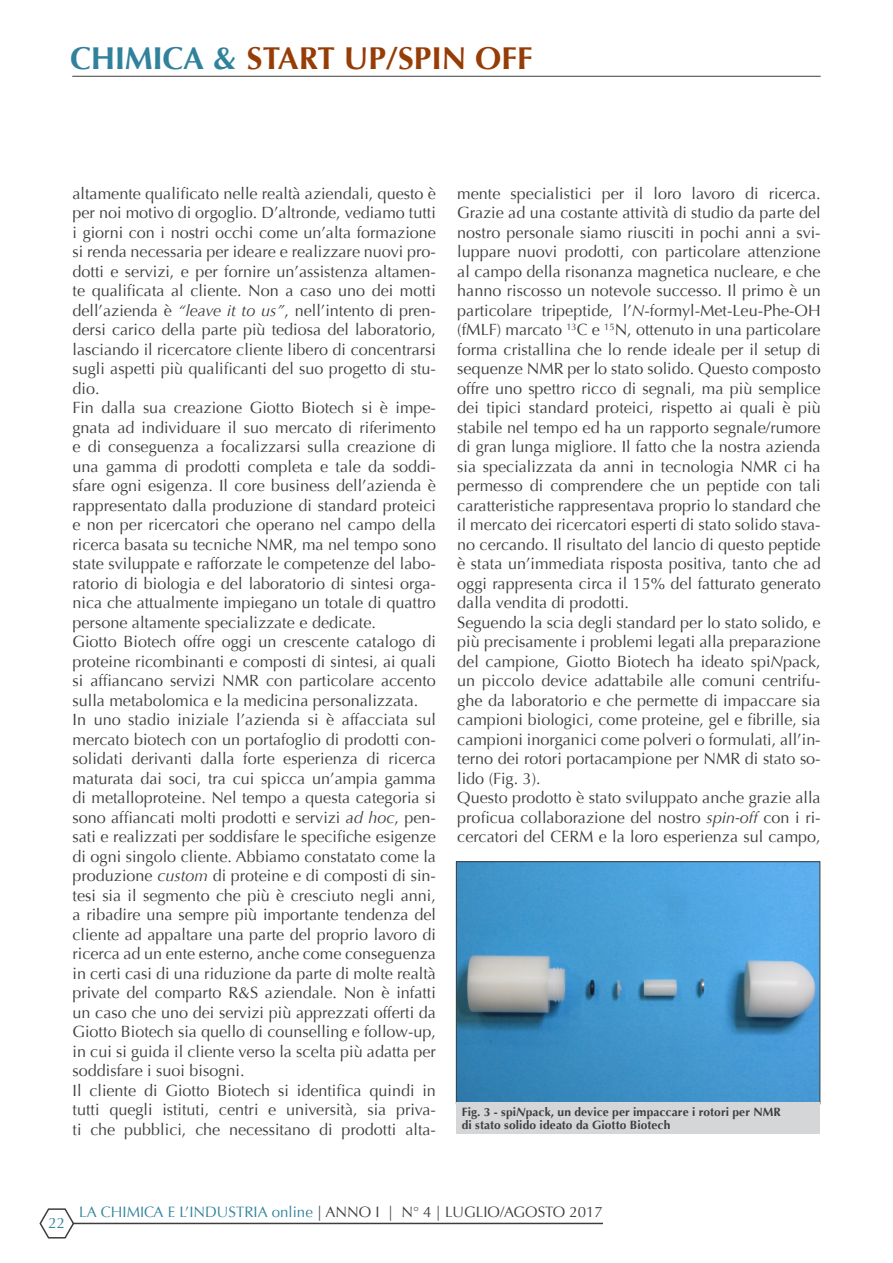
<style>
.page{position:relative;width:893px;height:1263px;background:#fff}
.page>*{position:absolute;margin:0;border:0;box-sizing:border-box;transform-origin:0 0}
.t1{font:700 31.5px "Optima";letter-spacing:-.005em;color:#963c05}
.t2{font:16.2px/19.5px "Optima";color:#3e3e3f;text-align:justify}
.t3{font:15px "Optima";color:#3e3e3f}
.t4{font:15px "Optima";color:#30829c}
.Dida{font:700 12px "Optima";letter-spacing:.01em;color:#3e3e3f}
.s1{color:#30829c}
.s2{font-style:italic}
</style>
<div class="page">
<hr style="left:72px;top:76px;width:749px;height:1px;background:#3e3e3f">
<svg style="left:39px;top:1208px;width:564px;height:31px"></svg>
<img style="left:458px;top:863px;width:360px;height:239px">
<div style="left:456px;top:1102px;width:364px;height:32px;background:#d5d6d8"></div>
<h1 class="t1" style="left:70px;top:40px;width:464px"><span class="s1">CHIMICA &amp;</span> START UP/SPIN OFF</h1>
<p class="t2" style="left:73px;top:184px;width:365px">altamente qualificato nelle realtà aziendali, questo è per noi motivo di orgoglio. D’altronde, vediamo tutti i giorni con i nostri occhi come un’alta formazione si renda necessaria per ideare e realizzare nuovi pro&shy;dotti e servizi, e per fornire un’assistenza altamen&shy;te qualificata al cliente. Non a caso uno dei motti dell’azienda è <span class="s2">“leave it to us”</span>, nell’intento di pren&shy;dersi carico della parte più tediosa del laboratorio, lasciando il ricercatore cliente libero di concentrarsi sugli aspetti più qualificanti del suo progetto di stu&shy;dio.</p>
<p class="t2" style="left:73px;top:398px;width:365px">Fin dalla sua creazione Giotto Biotech si è impe&shy;gnata ad individuare il suo mercato di riferimento e di conseguenza a focalizzarsi sulla creazione di una gamma di prodotti completa e tale da soddi&shy;sfare ogni esigenza. Il core business dell’azienda è rappresentato dalla produzione di standard proteici e non per ricercatori che operano nel campo della ricerca basata su tecniche NMR, ma nel tempo sono state sviluppate e rafforzate le competenze del labo&shy;ratorio di biologia e del laboratorio di sintesi orga&shy;nica che attualmente impiegano un totale di quattro persone altamente specializzate e dedicate.</p>
<p class="t2" style="left:73px;top:632px;width:365px">Giotto Biotech offre oggi un crescente catalogo di proteine ricombinanti e composti di sintesi, ai quali si affiancano servizi NMR con particolare accento sulla metabolomica e la medicina personalizzata.</p>
<p class="t2" style="left:73px;top:710px;width:365px">In uno stadio iniziale l’azienda si è affacciata sul mercato biotech con un portafoglio di prodotti con&shy;solidati derivanti dalla forte esperienza di ricerca maturata dai soci, tra cui spicca un’ampia gamma di metalloproteine. Nel tempo a questa categoria si sono affiancati molti prodotti e servizi <span class="s2">ad hoc</span>, pen&shy;sati e realizzati per soddisfare le specifiche esigenze di ogni singolo cliente. Abbiamo constatato come la produzione <span class="s2">custom</span> di proteine e di composti di sin&shy;tesi sia il segmento che più è cresciuto negli anni, a ribadire una sempre più importante tendenza del cliente ad appaltare una parte del proprio lavoro di ricerca ad un ente esterno, anche come conseguenza in certi casi di una riduzione da parte di molte realtà private del comparto R&amp;S aziendale. Non è infatti un caso che uno dei servizi più apprezzati offerti da Giotto Biotech sia quello di counselling e follow-up, in cui si guida il cliente verso la scelta più adatta per soddisfare i suoi bisogni.</p>
<p class="t2" style="left:73px;top:1081px;width:365px">Il cliente di Giotto Biotech si identifica quindi in tutti quegli istituti, centri e università, sia priva&shy;ti che pubblici, che necessitano di prodotti alta-</p>
<p class="t2" style="left:457px;top:184px;width:365px">mente specialistici per il loro lavoro di ricerca.</p>
<p class="t2" style="left:457px;top:203px;width:365px">Grazie ad una costante attività di studio da parte del nostro personale siamo riusciti in pochi anni a svi&shy;luppare nuovi prodotti, con particolare attenzione al campo della risonanza magnetica nucleare, e che hanno riscosso un notevole successo. Il primo è un particolare tripeptide, l’<span class="s2">N</span>-formyl-Met-Leu-Phe-OH (fMLF) marcato <sup>13</sup>C e <sup>15</sup>N, ottenuto in una particolare forma cristallina che lo rende ideale per il setup di sequenze NMR per lo stato solido. Questo composto offre uno spettro ricco di segnali, ma più semplice dei tipici standard proteici, rispetto ai quali è più stabile nel tempo ed ha un rapporto segnale/rumore di gran lunga migliore. Il fatto che la nostra azienda sia specializzata da anni in tecnologia NMR ci ha permesso di comprendere che un peptide con tali caratteristiche rappresentava proprio lo standard che il mercato dei ricercatori esperti di stato solido stava&shy;no cercando. Il risultato del lancio di questo peptide è stata un’immediata risposta positiva, tanto che ad oggi rappresenta circa il 15% del fatturato generato dalla vendita di prodotti.</p>
<p class="t2" style="left:457px;top:613px;width:365px">Seguendo la scia degli standard per lo stato solido, e più precisamente i problemi legati alla preparazione del campione, Giotto Biotech ha ideato spi<span class="s2">N</span>pack, un piccolo device adattabile alle comuni centrifu&shy;ghe da laboratorio e che permette di impaccare sia campioni biologici, come proteine, gel e fibrille, sia campioni inorganici come polveri o formulati, all’in&shy;terno dei rotori portacampione per NMR di stato so&shy;lido (Fig. 3).</p>
<p class="t2" style="left:457px;top:788px;width:365px">Questo prodotto è stato sviluppato anche grazie alla proficua collaborazione del nostro <span class="s2">spin-off</span> con i ri&shy;cercatori del CERM e la loro esperienza sul campo,</p>
<p class="Dida" style="left:462px;top:1104px;width:321px">Fig. 3 - spi<span class="s2">N</span>pack, un device per impaccare i rotori per NMR</p>
<p class="Dida" style="left:462px;top:1118px;width:210px">di stato solido ideato da Giotto Biotech</p>
<p class="t4" style="left:49px;top:1214px;width:18px">22</p>
<p class="t3" style="left:79px;top:1204px;width:525px"><span class="s1">LA CHIMICA E L’INDUSTRIA online</span> | ANNO I | N° 4 | LUGLIO/AGOSTO 2017</p>
</div>
